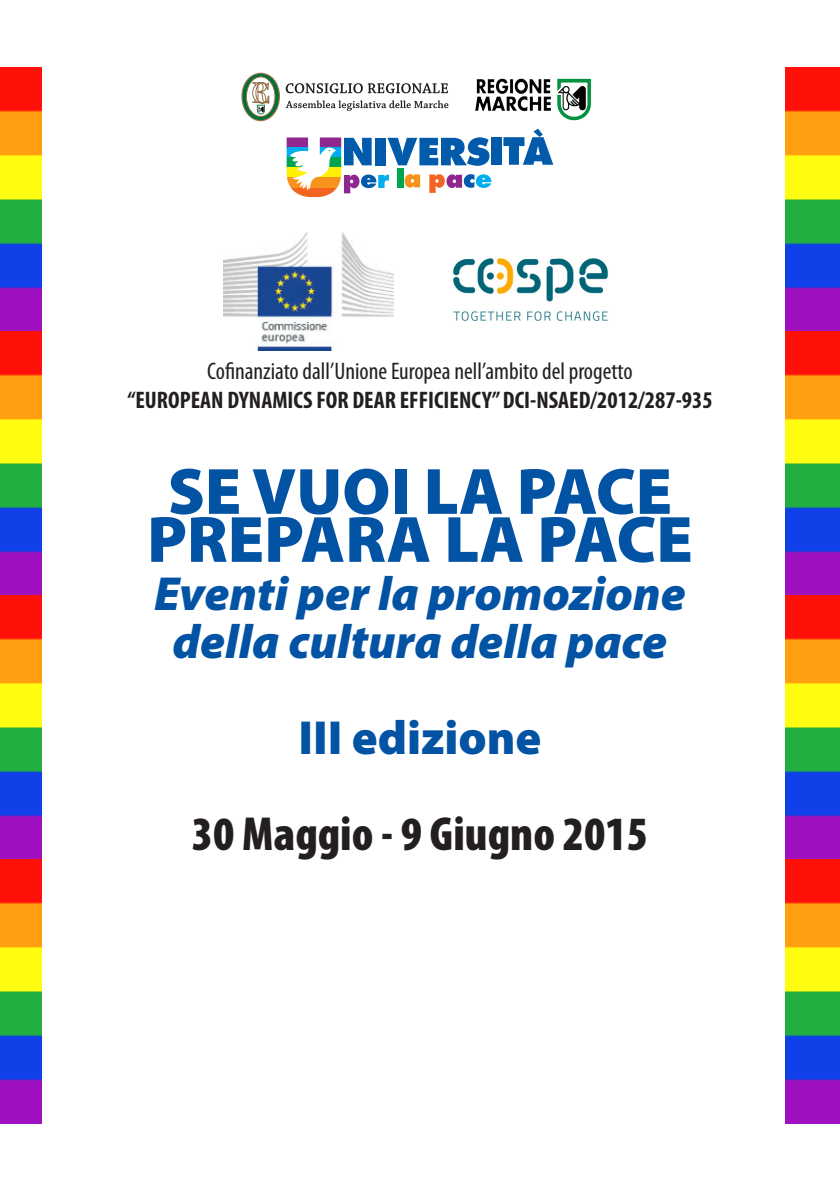
<style>
.page{position:relative;width:840px;height:1191px;background:#fff}
.page>*{position:absolute;margin:0;border:0;box-sizing:border-box;transform-origin:0 0}
.Corpo_testo{font:900 66px "Myriad Pro";color:#0353a5}
.Corpo_testo-2{font:italic 900 48px "Myriad Pro";color:#0353a5}
.Corpo_testo-3{font:900 condensed 48px "Myriad Pro";color:#231f20}
.Corpo_testo-4{font:900 48px "Myriad Pro";color:#0353a5}
.Corpo_testo-5{font:700 condensed 24px "Myriad Pro";color:#231f20}
.Corpo_testo-6{font:condensed 24px "Myriad Pro";color:#231f20}
</style>
<div class="page">
<img style="left:785px;top:67px;width:54px;height:1056px">
<img style="left:0;top:67px;width:41px;height:1056px">
<img style="left:223px;top:232px;width:170px;height:119px">
<img style="left:475px;top:78px;width:117px;height:43px">
<svg style="left:344px;top:138px;width:27px;height:27px"></svg>
<div style="left:375px;top:138px;width:10px;height:27px;background:#015aaa"></div>
<svg style="left:387px;top:137px;width:102px;height:29px"></svg>
<div style="left:491px;top:137px;width:10px;height:28px;background:#015aaa"></div>
<svg style="left:503px;top:129px;width:50px;height:36px"></svg>
<svg style="left:344px;top:174px;width:45px;height:19px"></svg>
<div style="left:396px;top:168px;width:7px;height:20px;background:#00a54f"></div>
<svg style="left:404px;top:174px;width:16px;height:14px"></svg>
<svg style="left:429px;top:174px;width:62px;height:19px"></svg>
<svg style="left:286px;top:137px;width:55px;height:10px"></svg>
<div style="left:286px;top:147px;width:55px;height:10px;background:#00aeef"></div>
<div style="left:286px;top:157px;width:55px;height:11px;background:#00a54f"></div>
<div style="left:286px;top:167px;width:55px;height:11px;background:#fff101"></div>
<svg style="left:287px;top:178px;width:54px;height:10px"></svg>
<svg style="left:293px;top:188px;width:44px;height:9px"></svg>
<svg style="left:290px;top:147px;width:46px;height:43px"></svg>
<svg style="left:242px;top:73px;width:37px;height:48px"></svg>
<div style="left:241px;top:73px;width:39px;height:48px;border:1px solid #957247;border-radius:50%"></div>
<svg style="left:246px;top:77px;width:29px;height:39px"></svg>
<div style="left:246px;top:77px;width:29px;height:40px;border:1px solid #957247;border-radius:50%"></div>
<svg style="left:252px;top:82px;width:17px;height:32px"></svg>
<svg style="left:285px;top:83px;width:163px;height:10px"></svg>
<svg style="left:286px;top:100px;width:162px;height:11px"></svg>
<img style="left:453px;top:258px;width:155px;height:63px">
<p class="Corpo_testo-6" style="left:207px;top:357px;width:426px">Cofinanziato dall’Unione Europea nell’ambito del progetto</p>
<p class="Corpo_testo-5" style="left:127px;top:385px;width:586px">“EUROPEAN DYNAMICS FOR DEAR EFFICIENCY” DCI-NSAED/2012/287-935</p>
<p class="Corpo_testo" style="left:168px;top:447px;width:505px">SE VUOI LA PACE</p>
<p class="Corpo_testo" style="left:147px;top:495px;width:547px">PREPARA LA PACE</p>
<p class="Corpo_testo-2" style="left:154px;top:562px;width:533px">Eventi per la promozione</p>
<p class="Corpo_testo-2" style="left:172px;top:610px;width:496px">della cultura della pace</p>
<p class="Corpo_testo-4" style="left:298px;top:705px;width:244px">III edizione</p>
<p class="Corpo_testo-3" style="left:192px;top:803px;width:457px">30 Maggio - 9 Giugno 2015</p>
</div>
